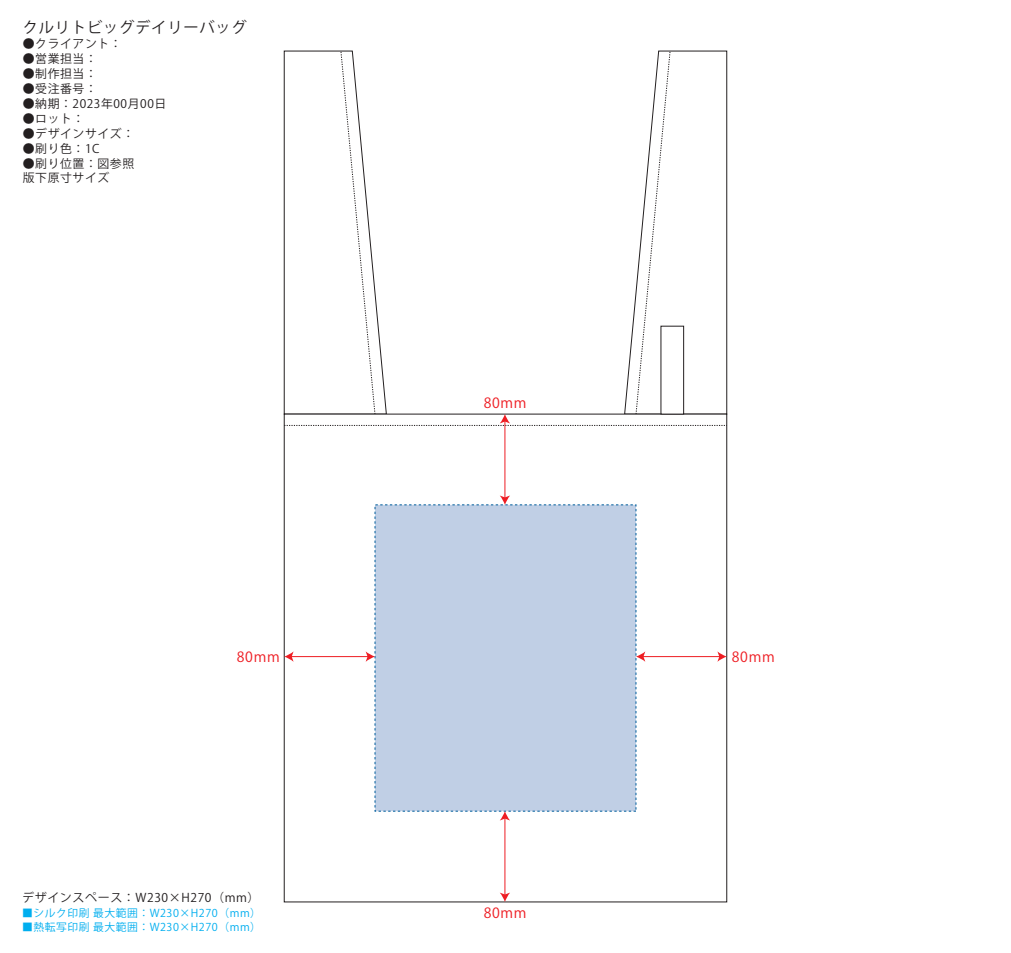
<style>
.page{position:relative;width:1011px;height:953px;background:#fff}
.page>*{position:absolute;margin:0;border:0;box-sizing:border-box;transform-origin:0 0}
.t1{font:15.28px "Koz Go Pro";letter-spacing:.05em;color:#231f20}
.t2{font:14px "Koz Go Pro";letter-spacing:.05em;color:#ee1d23}
.t3{font:12px "Koz Go Pro";letter-spacing:.05em;color:#231f20}
.t4{font:11.84px/14.9px "Koz Go Pro";letter-spacing:.05em;color:#231f20}
.t5{font:10.76px "Koz Go Pro";letter-spacing:.05em;color:#00aeef}
</style>
<div class="page">
<div style="left:284px;top:414px;width:442px;height:488px;background:#fff;border:1px solid #231f20"></div>
<div style="left:375px;top:505px;width:261px;height:306px;background:#c0cfe5"></div>
<hr style="left:504px;top:420px;width:1px;height:78px;background:#ee1d23">
<svg style="left:500px;top:495px;width:10px;height:10px"></svg>
<svg style="left:284px;top:51px;width:443px;height:375px"></svg>
<hr style="left:291px;top:656px;width:77px;height:1px;background:#ee1d23">
<svg style="left:365px;top:651px;width:10px;height:10px"></svg>
<svg style="left:284px;top:651px;width:9px;height:10px"></svg>
<hr style="left:642px;top:656px;width:78px;height:1px;background:#ee1d23">
<svg style="left:636px;top:651px;width:9px;height:10px"></svg>
<svg style="left:717px;top:651px;width:9px;height:10px"></svg>
<hr style="left:504px;top:817px;width:1px;height:78px;background:#ee1d23">
<svg style="left:499px;top:811px;width:11px;height:9px"></svg>
<svg style="left:499px;top:892px;width:11px;height:9px"></svg>
<p class="t1" style="left:23px;top:18px;width:225px">クルリトビッグデイリーバッグ</p>
<p class="t4" style="left:23px;top:37px;width:100px">●クライアント：</p>
<p class="t4" style="left:23px;top:52px;width:76px">●営業担当：</p>
<p class="t4" style="left:23px;top:67px;width:76px">●制作担当：</p>
<p class="t4" style="left:23px;top:82px;width:76px">●受注番号：</p>
<p class="t4" style="left:23px;top:96px;width:145px">●納期：2023年00月00日</p>
<p class="t4" style="left:23px;top:111px;width:63px">●ロット：</p>
<p class="t4" style="left:23px;top:126px;width:113px">●デザインサイズ：</p>
<p class="t4" style="left:23px;top:141px;width:78px">●刷り色：1C</p>
<p class="t4" style="left:23px;top:156px;width:113px">●刷り位置：図参照版下原寸サイズ</p>
<p class="t2" style="left:483px;top:394px;width:44px">80mm</p>
<p class="t2" style="left:237px;top:647px;width:44px">80mm</p>
<p class="t2" style="left:731px;top:647px;width:44px">80mm</p>
<p class="t3" style="left:22px;top:889px;width:239px">デザインスペース：W230×H270（mm）</p>
<p class="t5" style="left:22px;top:905px;width:240px">■シルク印刷 最大範囲：W230×H270（mm）</p>
<p class="t5" style="left:22px;top:920px;width:240px">■熱転写印刷 最大範囲：W230×H270（mm）</p>
<p class="t2" style="left:483px;top:904px;width:44px">80mm</p>
</div>
